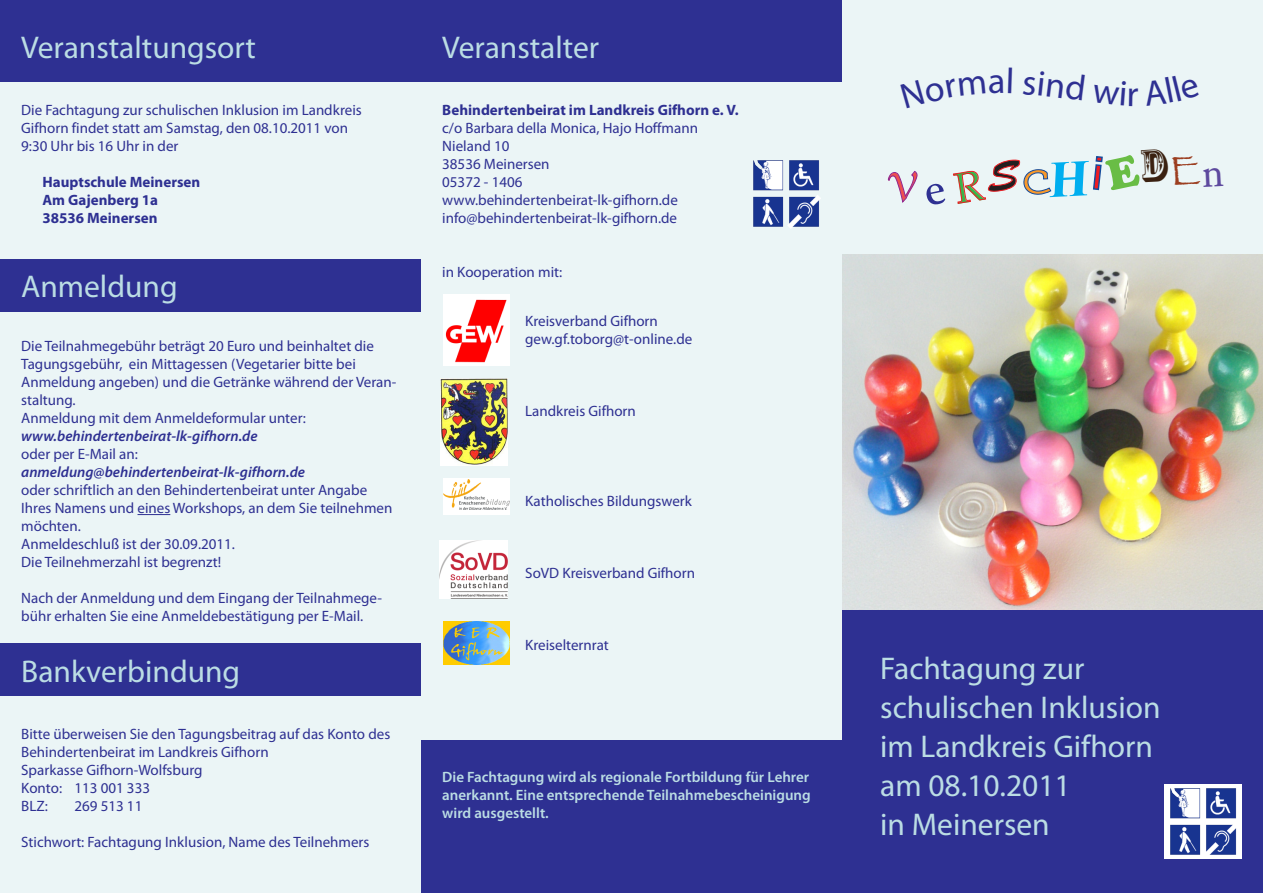
<style>
.page{position:relative;width:1263px;height:893px;background:#ebf5f6}
.page>*{position:absolute;margin:0;border:0;box-sizing:border-box;transform-origin:0 0}
.Einzug_1{font:36px "Myriad Pro";color:#2e3092}
.Einzug_1-2{font:31.5px "Myriad Pro";color:#bbdde4}
.Fließtext{font:15px/18px "Myriad Pro";color:#2e3092}
.Einzug_1-3{font:15px/18px "Myriad Pro";color:#2e3092}
.Einzug_1-4{font:600 15px/18px "Myriad Pro";color:#bbdde4;text-align:justify}
.Fließtext-2{font:italic 600 15px "Myriad Pro";color:#2e3092}
.Einzug_1-5{font:700 15px "Myriad Pro";color:#2e3092}
.Fließtext-3{font:700 15px "Myriad Pro";color:#2e3092}
</style>
<div class="page">
<div style="left:0;top:0;width:842px;height:81px;background:#2e3092"></div>
<div style="left:0;top:259px;width:421px;height:53px;background:#2e3092"></div>
<hr style="left:138px;top:514px;width:32px;height:1px;background:#2e3092">
<div style="left:421px;top:741px;width:425px;height:152px;background:#2e3092"></div>
<img style="left:842px;top:255px;width:421px;height:356px">
<div style="left:842px;top:611px;width:421px;height:282px;background:#2e3092"></div>
<img style="left:443px;top:622px;width:67px;height:42px">
<img style="left:753px;top:161px;width:68px;height:68px">
<img style="left:443px;top:294px;width:67px;height:72px">
<img style="left:439px;top:540px;width:69px;height:58px">
<div style="left:0;top:643px;width:421px;height:53px;background:#2e3092"></div>
<div style="left:443px;top:479px;width:67px;height:36px;background:#fff"></div>
<img style="left:443px;top:480px;width:67px;height:30px">
<div style="left:1164px;top:784px;width:78px;height:75px;background:#fff"></div>
<img style="left:1170px;top:788px;width:67px;height:67px">
<img style="left:441px;top:379px;width:67px;height:87px">
<svg style="left:887px;top:170px;width:31px;height:33px"></svg>
<svg style="left:953px;top:156px;width:150px;height:48px"></svg>
<p class="Einzug_1-2" style="left:21px;top:28px;width:236px">Veranstaltungsort</p>
<p class="Einzug_1-3" style="left:21px;top:100px;width:342px">Die Fachtagung zur schulischen Inklusion im Landkreis</p>
<p class="Einzug_1-3" style="left:21px;top:118px;width:328px">Gifhorn findet statt am Samstag, den 08.10.2011 von</p>
<p class="Einzug_1-3" style="left:21px;top:136px;width:159px">9:30 Uhr bis 16 Uhr in der</p>
<p class="Einzug_1-5" style="left:43px;top:172px;width:159px">Hauptschule Meinersen</p>
<p class="Einzug_1-5" style="left:43px;top:190px;width:117px">Am Gajenberg 1a</p>
<p class="Einzug_1-5" style="left:43px;top:208px;width:117px">38536 Meinersen</p>
<p class="Einzug_1-2" style="left:21px;top:267px;width:158px">Anmeldung</p>
<p class="Fließtext" style="left:21px;top:337px;width:377px">Die Teilnahmegebühr beträgt 20 Euro und beinhaltet die Tagungsgebühr, ein Mittagessen (Vegetarier bitte bei Anmeldung angeben) und die Getränke während der Veran&shy;staltung.</p>
<p class="Fließtext" style="left:21px;top:409px;width:286px">Anmeldung mit dem Anmeldeformular unter:</p>
<p class="Fließtext-2" style="left:21px;top:426px;width:238px">www.behindertenbeirat-lk-gifhorn.de</p>
<p class="Fließtext" style="left:21px;top:445px;width:118px">oder per E-Mail an:</p>
<p class="Fließtext-2" style="left:21px;top:462px;width:285px">anmeldung@behindertenbeirat-lk-gifhorn.de</p>
<p class="Einzug_1-3" style="left:21px;top:481px;width:373px">oder schriftlich an den Behindertenbeirat unter Angabe<br>Ihres Namens und eines Workshops, an dem Sie teilnehmen möchten.</p>
<p class="Einzug_1-3" style="left:21px;top:535px;width:215px">Anmeldeschluß ist der 30.09.2011.</p>
<p class="Einzug_1-3" style="left:21px;top:553px;width:201px">Die Teilnehmerzahl ist begrenzt!</p>
<p class="Einzug_1-3" style="left:21px;top:589px;width:362px">Nach der Anmeldung und dem Eingang der Teilnahmege&shy;bühr erhalten Sie eine Anmeldebestätigung per E-Mail.</p>
<p class="Einzug_1-2" style="left:21px;top:652px;width:220px">Bankverbindung</p>
<p class="Fließtext" style="left:21px;top:725px;width:370px">Bitte überweisen Sie den Tagungsbeitrag auf das Konto des<br>Behindertenbeirat im Landkreis Gifhorn</p>
<p class="Fließtext" style="left:21px;top:761px;width:183px">Sparkasse Gifhorn-Wolfsburg</p>
<p class="Fließtext" style="left:21px;top:779px;width:130px">Konto: 113 001 333</p>
<p class="Fließtext" style="left:21px;top:797px;width:28px">BLZ:</p>
<p class="Fließtext" style="left:74px;top:797px;width:69px">269 513 11</p>
<p class="Fließtext" style="left:21px;top:833px;width:350px">Stichwort: Fachtagung Inklusion, Name des Teilnehmers</p>
<p class="Einzug_1-2" style="left:442px;top:28px;width:158px">Veranstalter</p>
<p class="Fließtext-3" style="left:442px;top:100px;width:298px">Behindertenbeirat im Landkreis Gifhorn e. V.</p>
<p class="Fließtext" style="left:442px;top:118px;width:257px">c/o Barbara della Monica, Hajo Hoffmann</p>
<p class="Fließtext" style="left:442px;top:136px;width:69px">Nieland 10</p>
<p class="Fließtext" style="left:442px;top:154px;width:109px">38536 Meinersen</p>
<p class="Fließtext" style="left:442px;top:172px;width:82px">05372 - 1406</p>
<p class="Fließtext" style="left:442px;top:190px;width:237px">www.behindertenbeirat-lk-gifhorn.de</p>
<p class="Fließtext" style="left:442px;top:208px;width:236px">info@behindertenbeirat-lk-gifhorn.de</p>
<p class="Fließtext" style="left:442px;top:262px;width:121px">in Kooperation mit:</p>
<p class="Einzug_1-3" style="left:525px;top:312px;width:134px">Kreisverband Gifhorn</p>
<p class="Einzug_1-3" style="left:525px;top:330px;width:169px">gew.gf.toborg@t-online.de</p>
<p class="Einzug_1-3" style="left:525px;top:402px;width:112px">Landkreis Gifhorn</p>
<p class="Einzug_1-3" style="left:525px;top:492px;width:168px">Katholisches Bildungswerk</p>
<p class="Einzug_1-3" style="left:525px;top:564px;width:171px">SoVD Kreisverband Gifhorn</p>
<p class="Einzug_1-3" style="left:525px;top:636px;width:85px">Kreiselternrat</p>
<p class="Einzug_1-4" style="left:442px;top:768px;width:370px">Die Fachtagung wird als regionale Fortbildung für Lehrer anerkannt. Eine entsprechende Teilnahmebescheinigung wird ausgestellt.</p>
<p class="Einzug_1" style="left:988px;top:59px;width:19px">a</p>
<p class="Einzug_1-2" style="left:880px;top:649px;width:206px">Fachtagung zur</p>
<p class="Einzug_1-2" style="left:880px;top:688px;width:282px">schulischen Inklusion</p>
<p class="Einzug_1-2" style="left:880px;top:727px;width:274px">im Landkreis Gifhorn</p>
<p class="Einzug_1-2" style="left:880px;top:766px;width:192px">am 08.10.2011</p>
<p class="Einzug_1-2" style="left:880px;top:805px;width:171px">in Meinersen</p>
</div>
